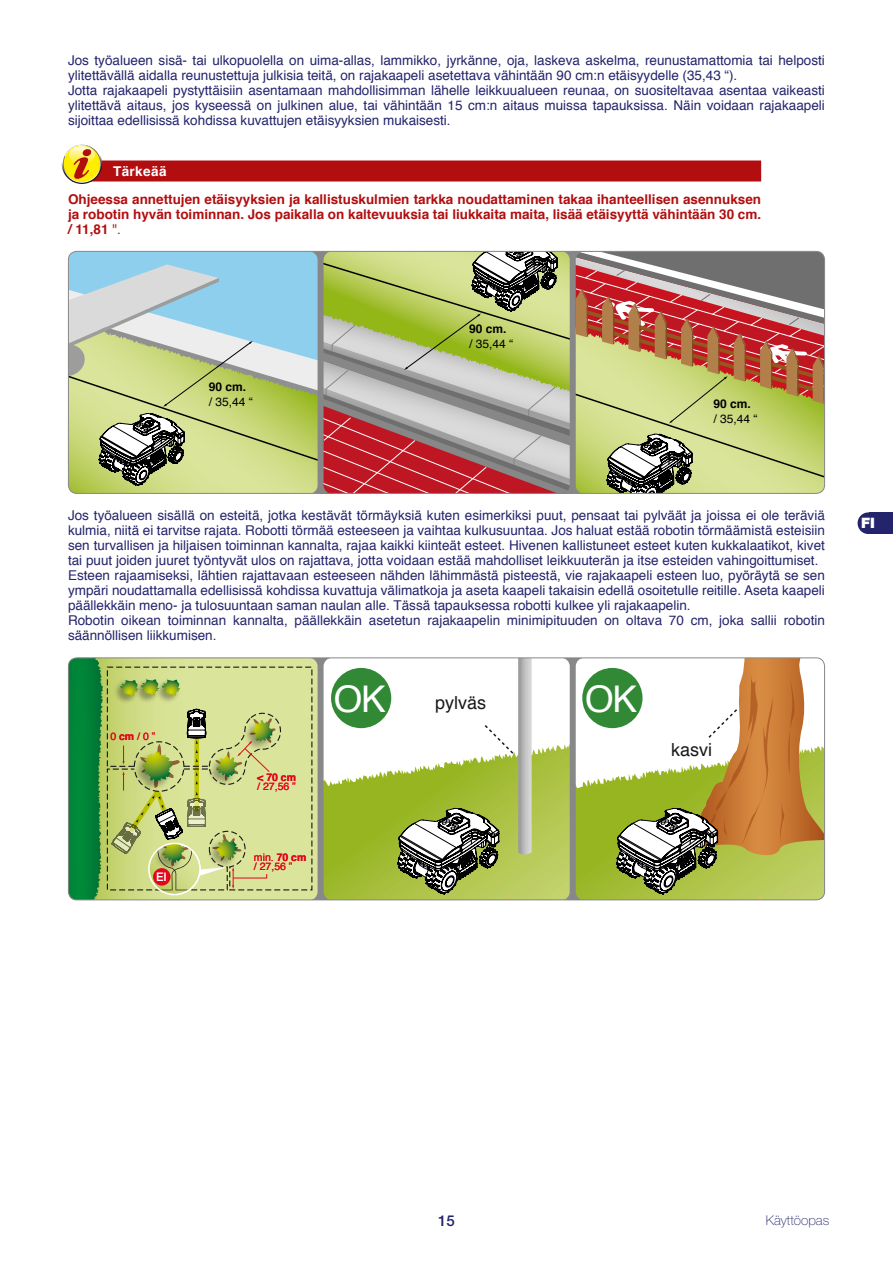
<style>
.page{position:relative;width:893px;height:1263px;background:#fff}
.page>*{position:absolute;margin:0;border:0;box-sizing:border-box;transform-origin:0 0}
.t1{font:36.75px "Helvetica";color:#fff}
.t2{font:18px "Helvetica";color:#1b181c}
.t3{font:500 15px "Helvetica Neue LT Std";color:#24246c}
.t4{font:900 14.4px "Helvetica Neue LT Std";color:#fff}
.t5{font:13.5px/15px "Helvetica";color:#24246c}
.t6{font:700 13.5px/15px "Helvetica";color:#b20e10;text-align:justify}
.t7{font:100 13.5px "Helvetica Neue LT Std";color:#24246c}
.t8{font:700 13.5px "Helvetica";letter-spacing:.03em;color:#fff}
.t9{font:12px "Helvetica";color:#000}
.t10{font:700 12px "Helvetica";color:#000}
.t11{font:500 11.85px "Helvetica Neue";color:#fff}
.t12{font:10.5px/9px "Helvetica";color:#e3061c}
.t13{font:700 10.5px "Helvetica";color:#e3061c}
.s1{font-weight:400}
.s2{font-weight:700}
</style>
<div class="page">
<div style="left:868px;top:512px;width:25px;height:22px;background:#24246c"></div>
<div style="left:858px;top:512px;width:21px;height:22px;background:#24246c;border-radius:50%"></div>
<div style="left:72px;top:160px;width:689px;height:21px;background:#b20e10"></div>
<svg style="left:62px;top:143px;width:40px;height:41px"></svg>
<svg style="left:63px;top:145px;width:38px;height:38px"></svg>
<svg style="left:64px;top:145px;width:36px;height:37px"></svg>
<svg style="left:65px;top:145px;width:34px;height:34px"></svg>
<svg style="left:68px;top:251px;width:757px;height:242px;background:#b4ac87"></svg>
<div style="left:68px;top:251px;width:757px;height:243px;border:1px solid #878787;border-radius:9px"></div>
<div style="left:284px;top:666px;width:25px;height:225px;background:#dae49a"></div>
<svg style="left:309px;top:659px;width:516px;height:241px"></svg>
<svg style="left:68px;top:659px;width:216px;height:241px;background:#a9c477"></svg>
<div style="left:153px;top:868px;width:18px;height:18px;background:#e3061c;border-radius:50%"></div>
<div style="left:582px;top:668px;width:60px;height:60px;background:#318936;border-radius:50%"></div>
<div style="left:331px;top:668px;width:60px;height:60px;background:#318936;border-radius:50%"></div>
<div style="left:68px;top:657px;width:757px;height:243px;border:1px solid #878787;border-radius:9px"></div>
<p class="t5" style="left:68px;top:53px;width:758px">Jos työalueen sisä- tai ulkopuolella on uima-allas, lammikko, jyrkänne, oja, laskeva askelma, reunustamattomia tai helposti ylitettävällä aidalla reunustettuja julkisia teitä, on rajakaapeli asetettava vähintään 90 cm:n etäisyydelle (35,43 “).<br>Jotta rajakaapeli pystyttäisiin asentamaan mahdollisimman lähelle leikkuualueen reunaa, on suositeltavaa asentaa vaikeasti ylitettävä aitaus, jos kyseessä on julkinen alue, tai vähintään 15 cm:n aitaus muissa tapauksissa. Näin voidaan rajakaapeli sijoittaa edellisissä kohdissa kuvattujen etäisyyksien mukaisesti.</p>
<p class="t8" style="left:113px;top:161px;width:55px">Tärkeää</p>
<p class="t6" style="left:68px;top:192px;width:695px">Ohjeessa annettujen etäisyyksien ja kallistuskulmien tarkka noudattaminen takaa ihanteellisen asennuksen ja robotin hyvän toiminnan. Jos paikalla on kaltevuuksia tai liukkaita maita, lisää etäisyyttä vähintään 30 cm. / 11,81 <span class="s1">".</span></p>
<p class="t10" style="left:209px;top:377px;width:39px">90 cm.</p>
<p class="t9" style="left:209px;top:392px;width:46px">/ 35,44 “</p>
<p class="t10" style="left:469px;top:320px;width:39px">90 cm.</p>
<p class="t9" style="left:469px;top:334px;width:46px">/ 35,44 “</p>
<p class="t10" style="left:713px;top:394px;width:39px">90 cm.</p>
<p class="t9" style="left:713px;top:409px;width:46px">/ 35,44 “</p>
<p class="t5" style="left:68px;top:509px;width:758px">Jos työalueen sisällä on esteitä, jotka kestävät törmäyksiä kuten esimerkiksi puut, pensaat tai pylväät ja joissa ei ole teräviä kulmia, niitä ei tarvitse rajata. Robotti törmää esteeseen ja vaihtaa kulkusuuntaa. Jos haluat estää robotin törmäämistä esteisiin sen turvallisen ja hiljaisen toiminnan kannalta, rajaa kaikki kiinteät esteet. Hivenen kallistuneet esteet kuten kukkalaatikot, kivet tai puut joiden juuret työntyvät ulos on rajattava, jotta voidaan estää mahdolliset leikkuuterän ja itse esteiden vahingoittumiset.<br>Esteen rajaamiseksi, lähtien rajattavaan esteeseen nähden lähimmästä pisteestä, vie rajakaapeli esteen luo, pyöräytä se sen ympäri noudattamalla edellisissä kohdissa kuvattuja välimatkoja ja aseta kaapeli takaisin edellä osoitetulle reitille. Aseta kaapeli päällekkäin meno- ja tulosuuntaan saman naulan alle. Tässä tapauksessa robotti kulkee yli rajakaapelin.<br>Robotin oikean toiminnan kannalta, päällekkäin asetetun rajakaapelin minimipituuden on oltava 70 cm, joka sallii robotin säännöllisen liikkumisen.</p>
<p class="t12" style="left:110px;top:732px;width:46px">0 <span class="s2">cm</span> / 0 ”</p>
<p class="t11" style="left:156px;top:867px;width:12px">EI</p>
<p class="t13" style="left:257px;top:768px;width:40px">&lt; 70 cm</p>
<p class="t12" style="left:257px;top:782px;width:40px">/ 27,56 ”</p>
<p class="t12" style="left:254px;top:853px;width:54px">min. <span class="s2">70 cm </span>/ 27,56 ”</p>
<h1 class="t1" style="left:334px;top:671px;width:54px">OK</h1>
<h2 class="t2" style="left:435px;top:689px;width:53px">pylväs</h2>
<h1 class="t1" style="left:585px;top:671px;width:54px">OK</h1>
<h2 class="t2" style="left:671px;top:736px;width:43px">kasvi</h2>
<p class="t4" style="left:861px;top:514px;width:15px">FI</p>
<p class="t3" style="left:438px;top:1211px;width:18px">15</p>
<p class="t7" style="left:766px;top:1212px;width:65px">Käyttöopas</p>
</div>
